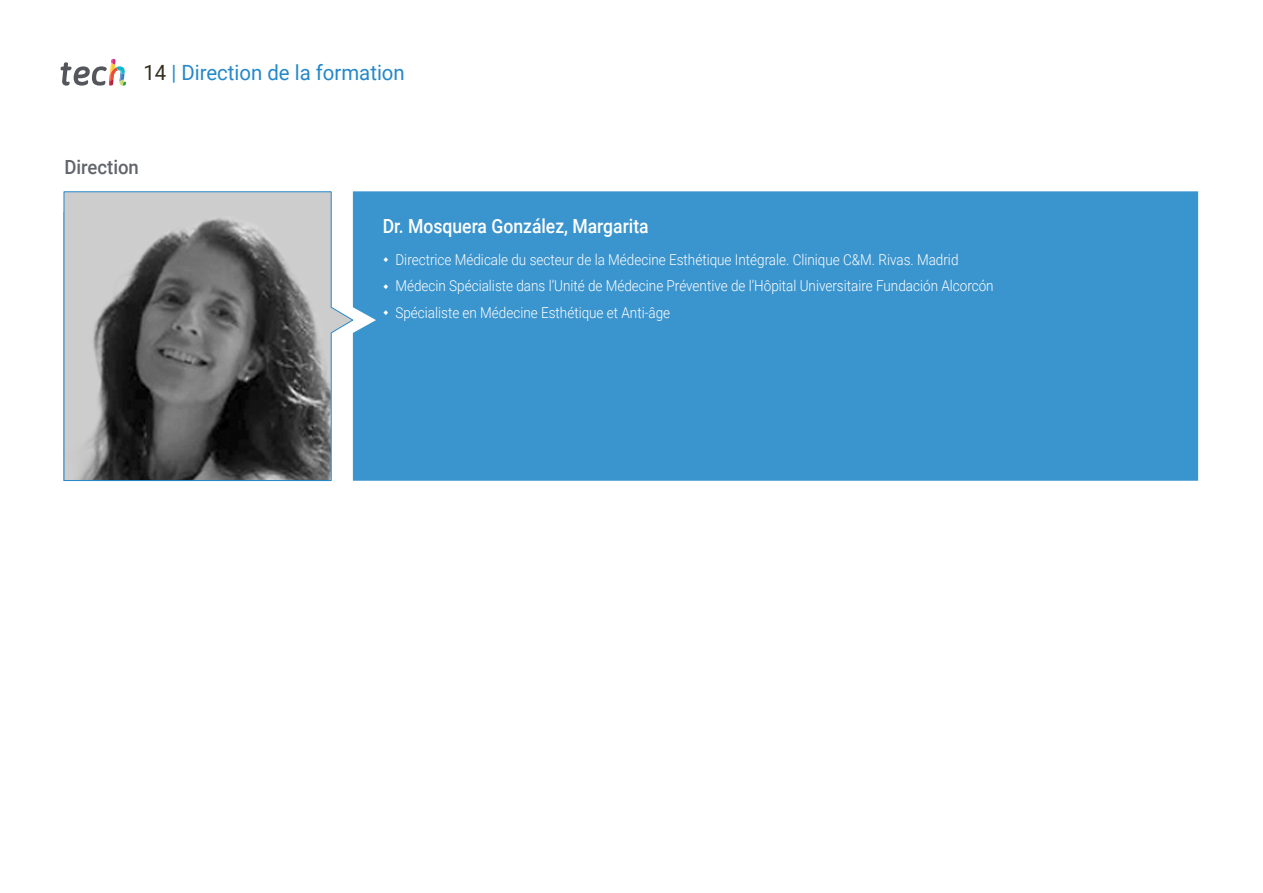
<style>
.page{position:relative;width:1263px;height:893px;background:#fff}
.page>*{position:absolute;margin:0;border:0;box-sizing:border-box;transform-origin:0 0}
.t1{font:21px "Roboto";color:#2488c9}
.t2{font:500 19.5px "Roboto";color:#fff;scale:.9 1}
.t3{font:500 19.5px "Roboto";color:#61646a;scale:.95 1}
.t4{font:300 15px/26.7px "Roboto";color:#fff;scale:.9 1}
.s1{color:#312e20}
</style>
<div class="page">
<svg style="left:61px;top:59px;width:65px;height:27px"></svg>
<div style="left:353px;top:191px;width:845px;height:290px;background:#3a94ce"></div>
<svg style="left:64px;top:191px;width:289px;height:290px;background:#808182"></svg>
<svg style="left:384px;top:257px;width:4px;height:5px"></svg>
<svg style="left:384px;top:284px;width:4px;height:5px"></svg>
<svg style="left:384px;top:310px;width:4px;height:5px"></svg>
<h1 class="t1" style="left:144px;top:57px;width:263px"><span class="s1">14</span> | Direction de la formation</h1>
<h2 class="t3" style="left:64px;top:154px;width:80px">Direction</h2>
<h2 class="t2" style="left:383px;top:212px;width:297px">Dr. Mosquera González, Margarita</h2>
<p class="t4" style="left:395px;top:245px;width:666px">Directrice Médicale du secteur de la Médecine Esthétique Intégrale. Clinique C&amp;M. Rivas. Madrid<br>Médecin Spécialiste dans l’Unité de Médecine Préventive de l’Hôpital Universitaire Fundación Alcorcón<br>Spécialiste en Médecine Esthétique et Anti-âge</p>
</div>
